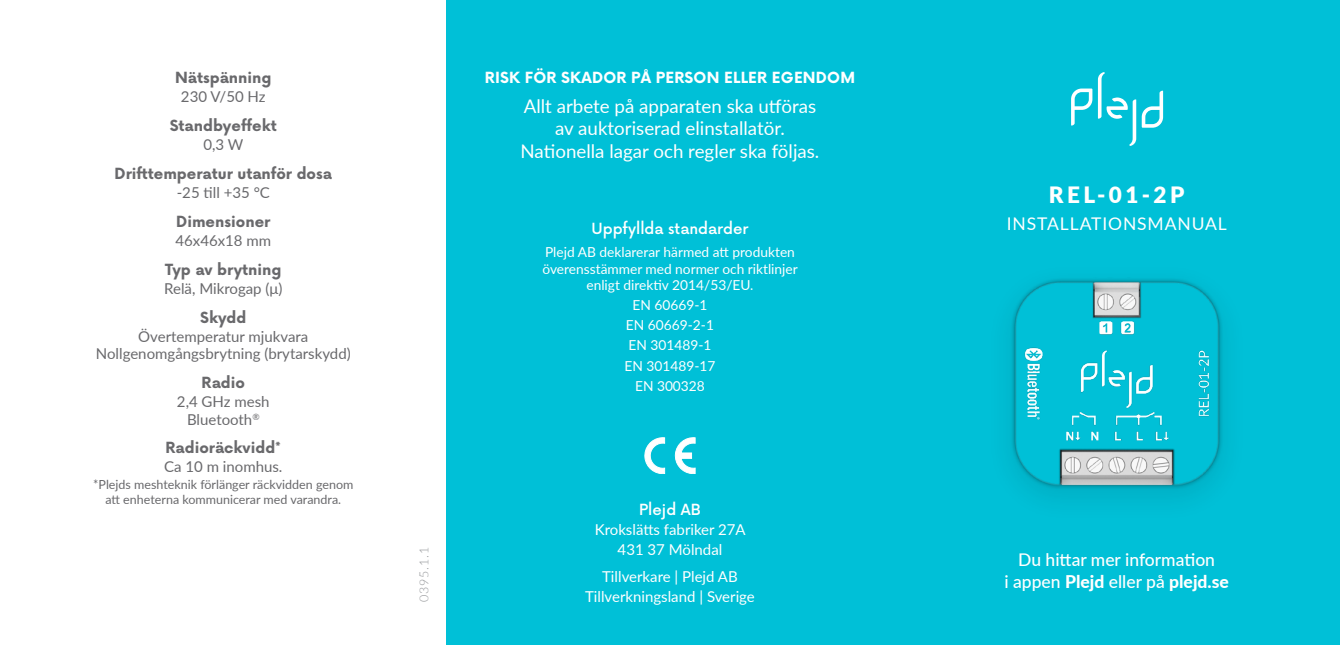
<style>
.page{position:relative;width:1340px;height:645px;background:#fff}
.page>*{position:absolute;margin:0;border:0;box-sizing:border-box;transform-origin:0 0}
.t1{font:900 22.5px "Lato";letter-spacing:.15em;color:#fff}
.t2{font:18.75px "Lato";color:#fff}
.t3{font:500 17.5px "Lato";color:#fff}
.t4{font:17.5px "Lato";letter-spacing:.05em;color:#fff}
.t5{font:15px "Lato";color:#69696c}
.t6{font:700 15px "Now Alt";color:#69696c}
.t7{font:15px "Lato";color:#fff}
.t8{font:700 15px "Now Alt";letter-spacing:.015em;color:#fff}
.t9{font:500 15px "Now Alt";color:#fff}
.t10{font:13.75px/16.5px "Lato";color:#fff;text-align:center}
.t11{font:12.5px "Lato";color:#69696c}
.t12{font:300 12.5px "Lato";color:#939598}
.s1{font-weight:800}
</style>
<div class="page">
<div style="left:446px;top:0;width:893px;height:645px;background:#00c0d7"></div>
<img style="left:1010px;top:91px;width:213px;height:407px">
<svg style="left:645px;top:438px;width:19px;height:36px"></svg>
<svg style="left:674px;top:438px;width:21px;height:36px"></svg>
<svg style="left:1071px;top:72px;width:92px;height:74px"></svg>
<p class="t6" style="left:175px;top:66px;width:98px">Nätspänning</p>
<p class="t5" style="left:181px;top:86px;width:86px">230 V/50 Hz</p>
<p class="t6" style="left:170px;top:114px;width:109px">Standbyeffekt</p>
<p class="t5" style="left:203px;top:134px;width:41px">0,3 W</p>
<p class="t6" style="left:115px;top:162px;width:219px">Drifttemperatur utanför dosa</p>
<p class="t5" style="left:177px;top:182px;width:95px">-25 till +35 °C</p>
<p class="t6" style="left:176px;top:210px;width:96px">Dimensioner</p>
<p class="t5" style="left:175px;top:230px;width:97px">46x46x18 mm</p>
<p class="t6" style="left:165px;top:258px;width:118px">Typ av brytning</p>
<p class="t5" style="left:164px;top:278px;width:120px">Relä, Mikrogap (μ)</p>
<p class="t6" style="left:200px;top:306px;width:48px">Skydd</p>
<p class="t5" style="left:138px;top:326px;width:171px">Övertemperatur mjukvara</p>
<p class="t5" style="left:96px;top:343px;width:256px">Nollgenomgångsbrytning (brytarskydd)</p>
<p class="t6" style="left:202px;top:371px;width:45px">Radio</p>
<p class="t5" style="left:177px;top:391px;width:94px">2,4 GHz mesh</p>
<p class="t5" style="left:187px;top:409px;width:74px">Bluetooth<sup>®</sup></p>
<p class="t6" style="left:166px;top:437px;width:117px">Radioräckvidd*</p>
<p class="t5" style="left:164px;top:456px;width:120px">Ca 10 m inomhus.</p>
<p class="t11" style="left:93px;top:475px;width:262px">*Plejds meshteknik förlänger räckvidden genom</p>
<p class="t11" style="left:105px;top:490px;width:237px">att enheterna kommunicerar med varandra.</p>
<p class="t12" style="left:415px;top:602px;width:57px;rotate:-90deg">0395.1.1</p>
<p class="t8" style="left:485px;top:67px;width:372px">RISK FÖR SKADOR PÅ PERSON ELLER EGENDOM</p>
<p class="t2" style="left:523px;top:93px;width:294px">Allt arbete på apparaten ska utföras</p>
<p class="t2" style="left:555px;top:115px;width:231px">av auktoriserad elinstallatör.</p>
<p class="t2" style="left:520px;top:138px;width:300px">Nationella lagar och regler ska följas.</p>
<p class="t9" style="left:591px;top:217px;width:159px">Uppfyllda standarder</p>
<p class="t10" style="left:542px;top:243px;width:257px">Plejd AB deklarerar härmed att produkten överensstämmer med normer och riktlinjer enligt direktiv 2014/53/EU.</p>
<p class="t10" style="left:632px;top:296px;width:76px">EN 60669-1</p>
<p class="t10" style="left:626px;top:317px;width:89px">EN 60669-2-1</p>
<p class="t10" style="left:628px;top:337px;width:84px">EN 301489-1</p>
<p class="t10" style="left:624px;top:357px;width:92px">EN 301489-17</p>
<p class="t10" style="left:635px;top:377px;width:71px">EN 300328</p>
<p class="t9" style="left:639px;top:498px;width:63px">Plejd AB</p>
<p class="t7" style="left:594px;top:519px;width:152px">Krokslätts fabriker 27A</p>
<p class="t7" style="left:617px;top:539px;width:106px">431 37 Mölndal</p>
<p class="t7" style="left:602px;top:566px;width:137px">Tillverkare | Plejd AB</p>
<p class="t7" style="left:585px;top:586px;width:171px">Tillverkningsland | Sverige</p>
<p class="t1" style="left:1048px;top:178px;width:137px">REL-01-2P</p>
<p class="t4" style="left:1006px;top:211px;width:221px">INSTALLATIONSMANUAL</p>
<p class="t3" style="left:1018px;top:547px;width:198px">Du hittar mer information</p>
<p class="t3" style="left:1004px;top:569px;width:226px">i appen <span class="s1">Plejd</span> eller på <span class="s1">plejd.se</span></p>
</div>
